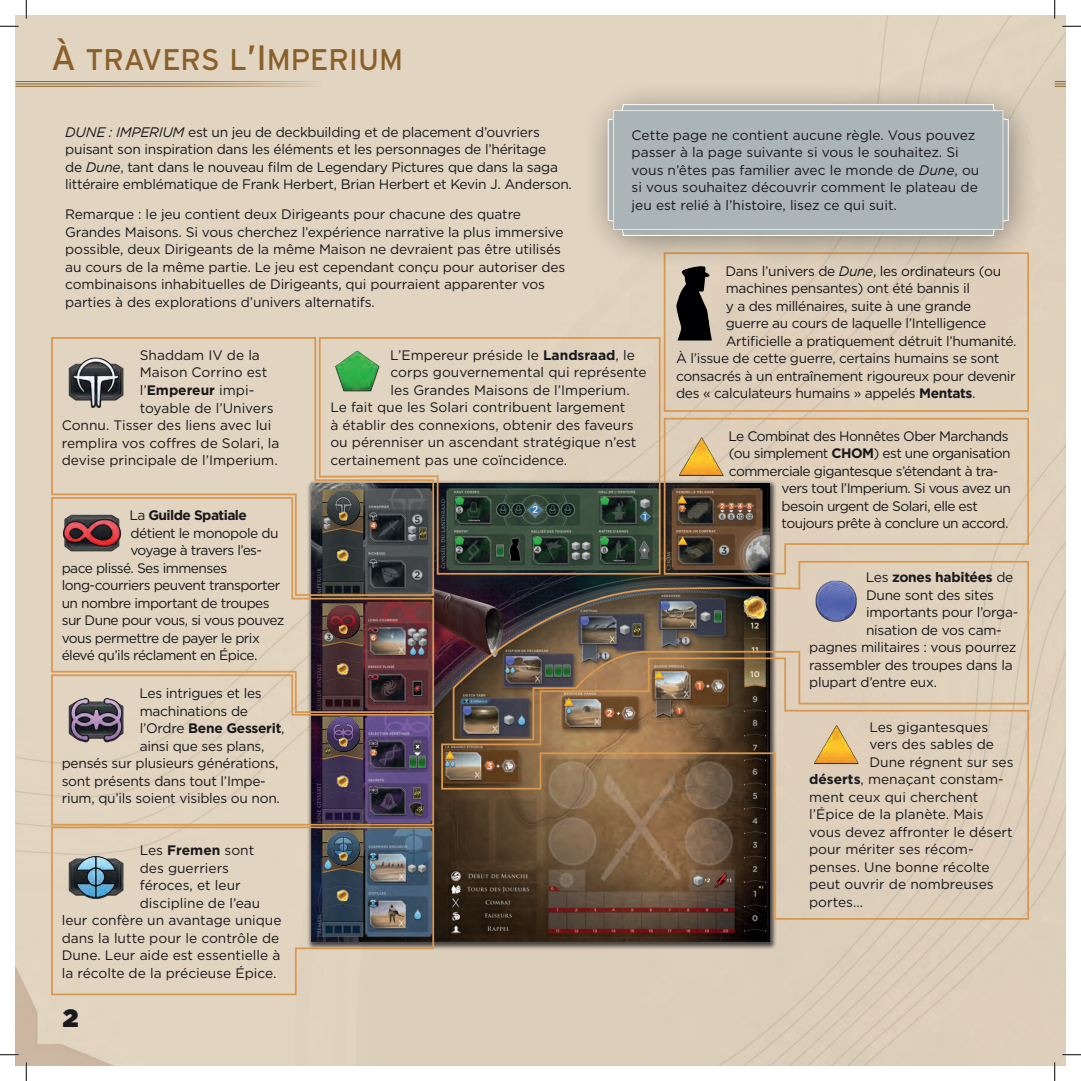
<style>
.page{position:relative;width:1081px;height:1081px;background:#fff}
.page>*{position:absolute;margin:0;border:0;box-sizing:border-box;transform-origin:0 0}
.t1{font:29.75px "Interstate Regular SC850";color:#8a5f29}
.t2{font:900 25px "Gotham";color:#19181c}
.t3{font:13.75px/17.5px "Gotham";letter-spacing:-.02em;color:#19181c}
.t4{font:13.75px/17.5px "Gotham";color:#19181c}
.t5{font:13.75px "Gotham";letter-spacing:-.04em;color:#19181c}
.t6{font:700 13.75px "Gotham";letter-spacing:-.02em;color:#19181c}
.t7{font:13.75px "Gotham";letter-spacing:-.05em;color:#19181c}
.t8{font:700 13.75px "Gotham";letter-spacing:-.04em;color:#19181c}
.t9{font:700 13.75px "Gotham";color:#19181c}
.s1{font-size:35px}
.s2{font-style:italic}
.s3{font-weight:700}
.s4{font-weight:400}
</style>
<div class="page">
<div style="left:16px;top:16px;width:1048px;height:1048px;background:#e1d4c0"></div>
<img style="left:676px;top:269px;width:35px;height:72px">
<div style="left:663px;top:252px;width:365px;height:160px;border:2px solid #d99850"></div>
<svg style="left:1054px;top:81px;width:10px;height:6px"></svg>
<hr style="left:16px;top:86px;width:306px;height:1px;background:#8a5f29">
<hr style="left:16px;top:81px;width:306px;height:1px;background:#8a5f29">
<hr style="left:16px;top:83px;width:306px;height:1px;background:#8a5f29">
<div style="left:580px;top:79px;width:460px;height:190px;background:#19181c;opacity:.47"></div>
<div style="left:608px;top:105px;width:399px;height:130px;background:#abb4b6;border-radius:15px"></div>
<div style="left:607px;top:104px;width:401px;height:132px;border:1px solid #fff;border-radius:15px"></div>
<div style="left:613px;top:110px;width:389px;height:120px;border:1px solid #fff"></div>
<img style="left:435px;top:483px;width:334px;height:458px">
<svg style="left:435px;top:336px;width:226px;height:239px;background:#a4a08e"></svg>
<svg style="left:50px;top:596px;width:385px;height:77px;background:#bca798"></svg>
<svg style="left:50px;top:673px;width:385px;height:152px;background:#b09f97"></svg>
<svg style="left:50px;top:825px;width:385px;height:170px;background:#beb4a5"></svg>
<svg style="left:50px;top:336px;width:385px;height:260px;background:#c8baa7"></svg>
<img style="left:62px;top:353px;width:70px;height:55px">
<svg style="left:662px;top:417px;width:367px;height:143px;background:#c8b7a2"></svg>
<img style="left:674px;top:430px;width:54px;height:55px">
<svg style="left:440px;top:656px;width:589px;height:264px;background:#99856f"></svg>
<img style="left:808px;top:741px;width:55px;height:24px">
<img style="left:451px;top:560px;width:578px;height:181px">
<img style="left:808px;top:573px;width:55px;height:55px">
<img style="left:62px;top:691px;width:70px;height:55px">
<img style="left:62px;top:848px;width:70px;height:55px">
<img style="left:330px;top:348px;width:55px;height:46px">
<img style="left:323px;top:603px;width:41px;height:36px">
<img style="left:323px;top:715px;width:41px;height:37px">
<img style="left:323px;top:829px;width:41px;height:37px">
<img style="left:323px;top:489px;width:41px;height:37px">
<svg style="left:0;top:25px;width:19px;height:2px"></svg>
<svg style="left:1061px;top:25px;width:19px;height:2px"></svg>
<svg style="left:0;top:1053px;width:19px;height:2px"></svg>
<svg style="left:1061px;top:1053px;width:19px;height:2px"></svg>
<svg style="left:25px;top:0;width:2px;height:19px"></svg>
<svg style="left:25px;top:1061px;width:2px;height:19px"></svg>
<svg style="left:1053px;top:0;width:2px;height:19px"></svg>
<svg style="left:1053px;top:1061px;width:2px;height:19px"></svg>
<h1 class="t1" style="left:51px;top:43px;width:353px"><span class="s1">À</span> TRAVERS L<span class="s1">’I</span>MPERI UM</h1>
<p class="t3" style="left:65px;top:123px;width:508px"><span class="s2">DUNE : IMPERIUM</span> est un jeu de deckbuilding et de placement d’ouvriers puisant son inspiration dans les éléments et les personnages de l’héritage<br>de <span class="s2">Dune</span>, tant dans le nouveau film de Legendary Pictures que dans la saga littéraire emblématique de Frank Herbert, Brian Herbert et Kevin J. Anderson.</p>
<p class="t3" style="left:65px;top:205px;width:501px">Remarque : le jeu contient deux Dirigeants pour chacune des quatre Grandes Maisons. Si vous cherchez l’expérience narrative la plus immersive possible, deux Dirigeants de la même Maison ne devraient pas être utilisés au cours de la même partie. Le jeu est cependant conçu pour autoriser des combinaisons inhabituelles de Dirigeants, qui pourraient apparenter vos parties à des explorations d’univers alternatifs.</p>
<p class="t4" style="left:631px;top:126px;width:349px">Cette page ne contient aucune règle. Vous pouvez passer à la page suivante si vous le souhaitez. Si vous n’êtes pas familier avec le monde de <span class="s2">Dune</span>, ou si vous souhaitez découvrir comment le plateau de jeu est relié à l’histoire, lisez ce qui suit.</p>
<p class="t3" style="left:725px;top:262px;width:277px">Dans l’univers de <span class="s2">Dune</span>, les ordinateurs (ou</p>
<p class="t3" style="left:725px;top:279px;width:245px">machines pensantes) ont été bannis il</p>
<p class="t3" style="left:725px;top:297px;width:247px">y a des millénaires, suite à une grande</p>
<p class="t3" style="left:725px;top:314px;width:262px">guerre au cours de laquelle l’Intelligence</p>
<p class="t3" style="left:725px;top:332px;width:292px">Artificielle a pratiquement détruit l’humanité.</p>
<p class="t3" style="left:676px;top:349px;width:324px">À l’issue de cette guerre, certains humains se sont</p>
<p class="t3" style="left:676px;top:367px;width:341px">consacrés à un entraînement rigoureux pour devenir</p>
<p class="t3" style="left:676px;top:384px;width:301px">des « calculateurs humains » appelés <span class="s3">Mentats</span>.</p>
<p class="t4" style="left:390px;top:345px;width:246px">L’Empereur préside le <span class="s3">Landsraad</span>, le</p>
<p class="t4" style="left:390px;top:363px;width:257px">corps gouvernemental qui représente</p>
<p class="t4" style="left:390px;top:380px;width:240px">les Grandes Maisons de l’Imperium.</p>
<p class="t4" style="left:330px;top:398px;width:296px">Le fait que les Solari contribuent largement</p>
<p class="t4" style="left:330px;top:415px;width:305px">à établir des connexions, obtenir des faveurs</p>
<p class="t4" style="left:330px;top:433px;width:307px">ou pérenniser un ascendant stratégique n’est</p>
<p class="t4" style="left:330px;top:450px;width:238px">certainement pas une coïncidence.</p>
<p class="t4" style="left:140px;top:346px;width:122px">Shaddam IV de la</p>
<p class="t4" style="left:140px;top:363px;width:129px">Maison Corrino est</p>
<p class="t9" style="left:140px;top:381px;width:116px"><span class="s4">l’</span>Empereur <span class="s4">impi-</span></p>
<p class="t4" style="left:140px;top:398px;width:135px">toyable de l’Univers</p>
<p class="t4" style="left:62px;top:416px;width:211px">Connu. Tisser des liens avec lui</p>
<p class="t4" style="left:62px;top:433px;width:219px">remplira vos coffres de Solari, la</p>
<p class="t4" style="left:62px;top:451px;width:217px">devise principale de l’Imperium.</p>
<p class="t5" style="left:728px;top:427px;width:282px">Le Combinat des Honnêtes Ober Marchands</p>
<p class="t5" style="left:728px;top:444px;width:283px">(ou simplement <span class="s3">CHOM</span>) est une organisation</p>
<p class="t5" style="left:728px;top:462px;width:271px">commerciale gigantesque s’étendant à tra-</p>
<p class="t5" style="left:781px;top:479px;width:230px">vers tout l’Imperium. Si vous avez un</p>
<p class="t5" style="left:781px;top:497px;width:198px">besoin urgent de Solari, elle est</p>
<p class="t5" style="left:781px;top:514px;width:228px">toujours prête à conclure un accord.</p>
<p class="t8" style="left:129px;top:506px;width:119px"><span class="s4">La</span> Guilde Spatiale</p>
<p class="t5" style="left:130px;top:524px;width:149px">détient le monopole du</p>
<p class="t7" style="left:130px;top:541px;width:133px">voyage à travers l’es-</p>
<p class="t5" style="left:62px;top:559px;width:167px">pace plissé. Ses immenses</p>
<p class="t5" style="left:62px;top:576px;width:220px">long-courriers peuvent transporter</p>
<p class="t5" style="left:62px;top:594px;width:209px">un nombre important de troupes</p>
<p class="t5" style="left:62px;top:611px;width:224px">sur Dune pour vous, si vous pouvez</p>
<p class="t5" style="left:62px;top:629px;width:200px">vous permettre de payer le prix</p>
<p class="t5" style="left:62px;top:646px;width:197px">élevé qu’ils réclament en Épice.</p>
<p class="t6" style="left:865px;top:568px;width:149px"><span class="s4">Les</span> zones habitées <span class="s4">de</span></p>
<p class="t3" style="left:865px;top:585px;width:129px">Dune sont des sites</p>
<p class="t3" style="left:865px;top:603px;width:154px">importants pour l’orga-</p>
<p class="t3" style="left:865px;top:620px;width:137px">nisation de vos cam-</p>
<p class="t3" style="left:808px;top:638px;width:209px">pagnes militaires : vous pourrez</p>
<p class="t3" style="left:808px;top:655px;width:205px">rassembler des troupes dans la</p>
<p class="t3" style="left:808px;top:673px;width:129px">plupart d’entre eux.</p>
<p class="t3" style="left:139px;top:684px;width:124px">Les intrigues et les</p>
<p class="t3" style="left:140px;top:701px;width:110px">machinations de</p>
<p class="t6" style="left:140px;top:719px;width:146px"><span class="s4">l’Ordre</span> Bene Gesserit<span class="s4">,</span></p>
<p class="t3" style="left:140px;top:736px;width:126px">ainsi que ses plans,</p>
<p class="t3" style="left:62px;top:754px;width:218px">pensés sur plusieurs générations,</p>
<p class="t3" style="left:62px;top:771px;width:206px">sont présents dans tout l’Impe-</p>
<p class="t3" style="left:62px;top:789px;width:220px">rium, qu’ils soient visibles ou non.</p>
<p class="t4" style="left:869px;top:717px;width:120px">Les gigantesques</p>
<p class="t4" style="left:869px;top:735px;width:126px">vers des sables de</p>
<p class="t4" style="left:869px;top:752px;width:146px">Dune régnent sur ses</p>
<p class="t4" style="left:808px;top:770px;width:196px"><span class="s3">déserts</span>, menaçant constam-</p>
<p class="t4" style="left:808px;top:787px;width:171px">ment ceux qui cherchent</p>
<p class="t4" style="left:808px;top:805px;width:176px">l’Épice de la planète. Mais</p>
<p class="t4" style="left:808px;top:822px;width:205px">vous devez affronter le désert</p>
<p class="t4" style="left:808px;top:840px;width:166px">pour mériter ses récom-</p>
<p class="t4" style="left:808px;top:857px;width:182px">penses. Une bonne récolte</p>
<p class="t4" style="left:808px;top:875px;width:186px">peut ouvrir de nombreuses</p>
<p class="t3" style="left:808px;top:892px;width:55px">portes…</p>
<p class="t3" style="left:140px;top:841px;width:116px">Les <span class="s3">Fremen</span> sont</p>
<p class="t4" style="left:140px;top:858px;width:91px">des guerriers</p>
<p class="t4" style="left:140px;top:876px;width:102px">féroces, et leur</p>
<p class="t4" style="left:140px;top:893px;width:122px">discipline de l’eau</p>
<p class="t4" style="left:62px;top:911px;width:221px">leur confère un avantage unique</p>
<p class="t4" style="left:62px;top:928px;width:219px">dans la lutte pour le contrôle de</p>
<p class="t4" style="left:62px;top:946px;width:220px">Dune. Leur aide est essentielle à</p>
<p class="t4" style="left:62px;top:963px;width:216px">la récolte de la précieuse Épice.</p>
<h2 class="t2" style="left:63px;top:1000px;width:17px">2</h2>
</div>
